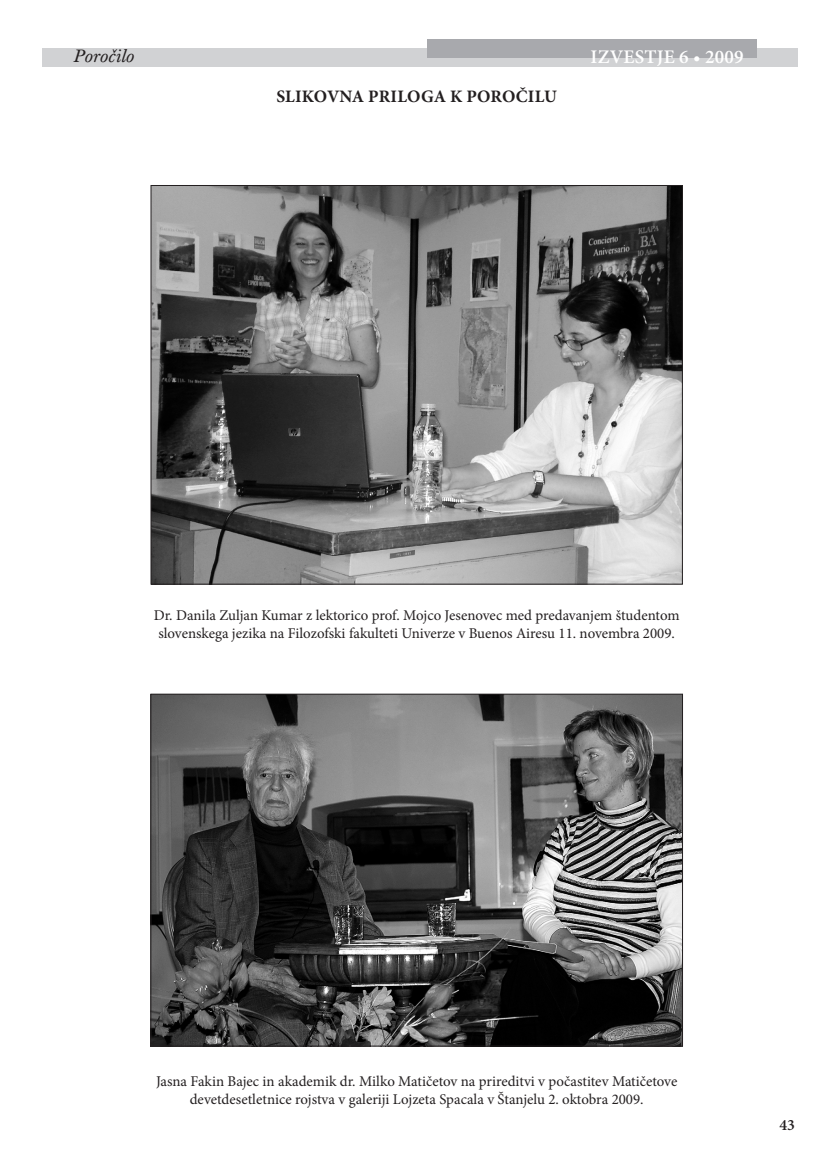
<style>
.page{position:relative;width:834px;height:1167px;background:#fff}
.page>*{position:absolute;margin:0;border:0;box-sizing:border-box;transform-origin:0 0}
.t1{font:600 19.25px "Minion Pro";letter-spacing:.01em;color:#fff}
.podnaslov{font:700 17.5px "Minion Pro";letter-spacing:.01em;color:#231f20}
.t2{font:italic 17.5px "Baskerville Ten OT";letter-spacing:.005em;color:#231f20}
.t3{font:600 15.75px "Minion Pro";color:#231f20}
.podpisi{font:14.88px/17.8px "Minion Pro";color:#231f20;text-align:center}
.s1{font-weight:400}
</style>
<div class="page">
<div style="left:42px;top:48px;width:755px;height:18px;background:#d1d2d4"></div>
<div style="left:427px;top:39px;width:330px;height:18px;background:#a8a9ad"></div>
<img style="left:153px;top:187px;width:528px;height:395px">
<img style="left:153px;top:696px;width:528px;height:348px">
<p class="t2" style="left:74px;top:44px;width:62px">Poročilo</p>
<p class="t1" style="left:591px;top:45px;width:155px">IZVESTJE 6 <span class="s1">•</span> 2009</p>
<p class="podnaslov" style="left:276px;top:84px;width:282px">SLIKOVNA PRILOGA K POROČILU</p>
<p class="podpisi" style="left:154px;top:606px;width:527px">Dr. Danila Zuljan Kumar z lektorico prof. Mojco Jesenovec med predavanjem študentom slovenskega jezika na Filozofski fakulteti Univerze v Buenos Airesu 11. novembra 2009.</p>
<p class="podpisi" style="left:156px;top:1072px;width:523px">Jasna Fakin Bajec in akademik dr. Milko Matičetov na prireditvi v počastitev Matičetove devetdesetletnice rojstva v galeriji Lojzeta Spacala v Štanjelu 2. oktobra 2009.</p>
<p class="t3" style="left:779px;top:1115px;width:9px">43</p>
</div>
